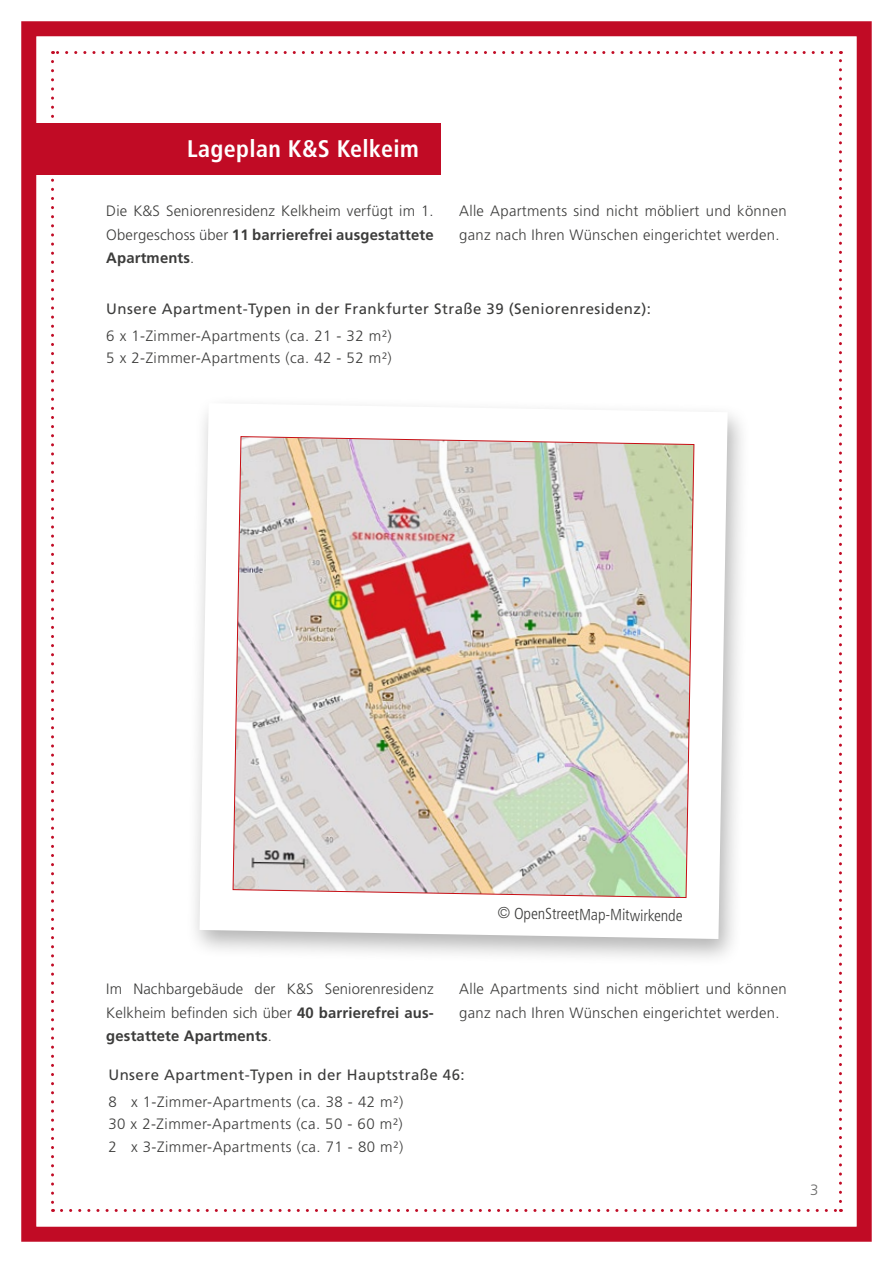
<style>
.page{position:relative;width:893px;height:1263px;background:#fff}
.page>*{position:absolute;margin:0;border:0;box-sizing:border-box;transform-origin:0 0}
.t1{font:700 condensed 24px "Frutiger";letter-spacing:.015em;color:#fff}
.t2{font:300 condensed 16.05px "Frutiger";color:#3c3c3b}
.t3{font:300 15px/23.2px "Frutiger";letter-spacing:.02em;color:#3c3c3b;text-align:justify}
.t4{font:15px "Frutiger";letter-spacing:.03em;color:#3c3c3b}
.t5{font:300 15px "Frutiger";color:#6b6b6a}
.s1{font-weight:700}
</style>
<div class="page">
<div style="left:21px;top:21px;width:851px;height:1221px;border:15px solid #c10b25"></div>
<svg style="left:51px;top:61px;width:3px;height:1151px"></svg>
<svg style="left:61px;top:1209px;width:780px;height:3px"></svg>
<svg style="left:839px;top:51px;width:3px;height:1150px"></svg>
<svg style="left:53px;top:51px;width:778px;height:3px"></svg>
<div style="left:186px;top:395px;width:565px;height:572px;background:#000;opacity:.3"></div>
<svg style="left:199px;top:403px;width:529px;height:536px"></svg>
<img style="left:232px;top:436px;width:463px;height:462px">
<div style="left:23px;top:123px;width:417px;height:52px;background:#c10b25"></div>
<h1 class="t1" style="left:187px;top:134px;width:233px">Lageplan K&amp;S Kelkeim</h1>
<p class="t3" style="left:106px;top:200px;width:329px">Die K&amp;S Seniorenresidenz Kelkheim verfügt im 1.<br>Obergeschoss über <span class="s1">11 barrierefrei ausgestattete Apartments</span>.</p>
<p class="t3" style="left:459px;top:200px;width:329px">Alle Apartments sind nicht möbliert und können ganz nach Ihren Wünschen eingerichtet werden.</p>
<p class="t4" style="left:106px;top:300px;width:546px">Unsere Apartment-Typen in der Frankfurter Straße 39 (Seniorenresidenz):</p>
<p class="t3" style="left:106px;top:324px;width:287px;line-height:22.5px">6 x 1-Zimmer-Apartments (ca. 21 - 32 m²)<br>5 x 2-Zimmer-Apartments (ca. 42 - 52 m²)</p>
<p class="t2" style="left:498px;top:903px;width:187px;rotate:1deg">© OpenStreetMap-Mitwirkende</p>
<p class="t3" style="left:106px;top:977px;width:329px">Im Nachbargebäude der K&amp;S Seniorenresidenz Kelkheim befinden sich über <span class="s1">40 barrierefrei aus&shy;gestattete Apartments</span>.</p>
<p class="t3" style="left:459px;top:977px;width:329px">Alle Apartments sind nicht möbliert und können ganz nach Ihren Wünschen eingerichtet werden.</p>
<p class="t4" style="left:108px;top:1066px;width:358px">Unsere Apartment-Typen in der Hauptstraße 46:</p>
<p class="t3" style="left:108px;top:1090px;width:296px;line-height:22.5px">8 x 1-Zimmer-Apartments (ca. 38 - 42 m²)<br>30 x 2-Zimmer-Apartments (ca. 50 - 60 m²)<br>2 x 3-Zimmer-Apartments (ca. 71 - 80 m²)</p>
<p class="t5" style="left:810px;top:1181px;width:10px">3</p>
</div>
